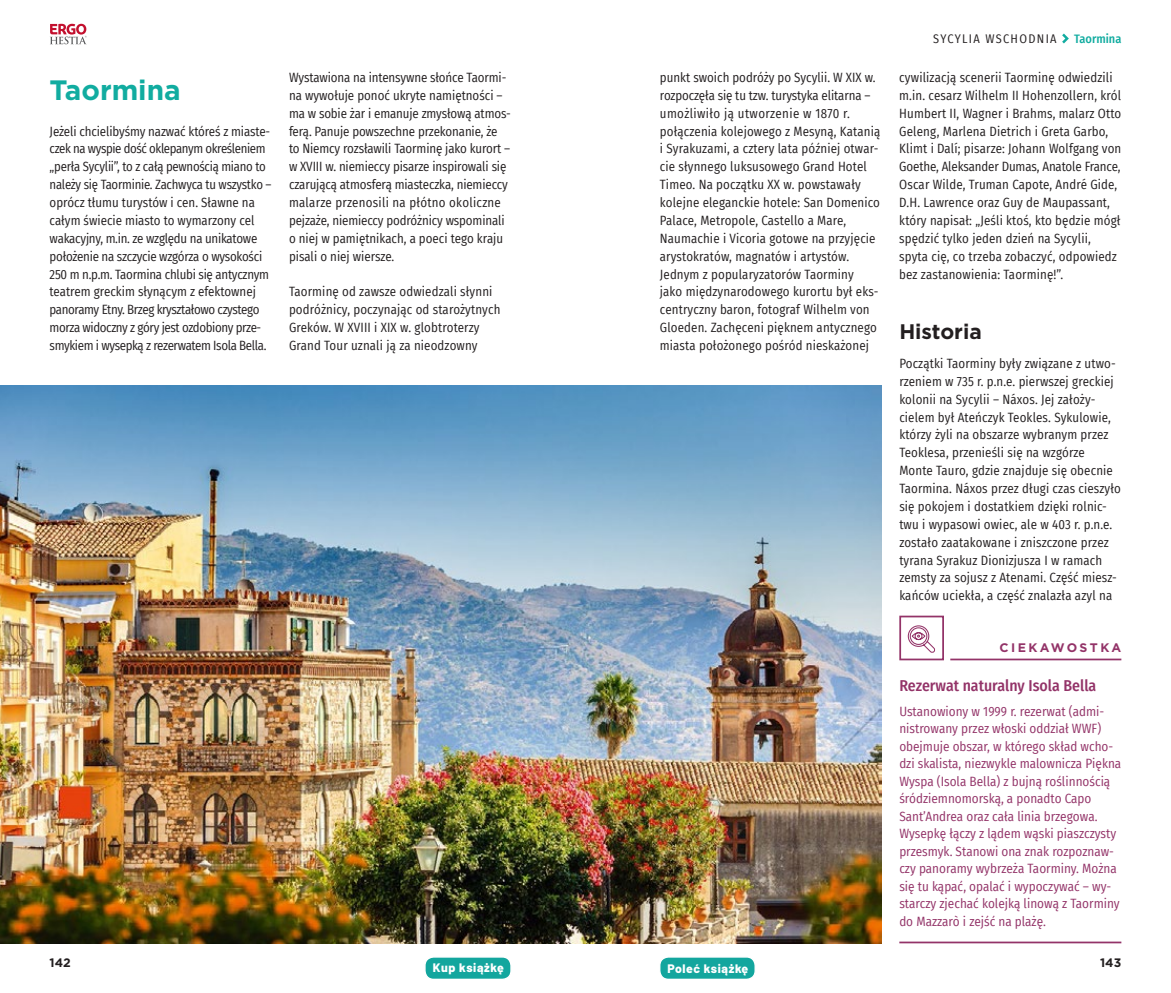
<style>
.page{position:relative;width:1171px;height:993px;background:#fff}
.page>*{position:absolute;margin:0;border:0;box-sizing:border-box;transform-origin:0 0}
.t1{font:700 28px "Gotham";color:#11aca0}
.t2{font:700 21px "Gotham";color:#231f20}
.t3{font:500 15.75px "Fira Sans Condensed";color:#933368}
.t4{font:13.12px/17.8px "Fira Sans Condensed";letter-spacing:.005em;color:#231f20}
.t5{font:13.12px/17.8px "Fira Sans Condensed";letter-spacing:-.02em;color:#231f20}
.t6{font:13.12px/17.5px "Fira Sans Condensed";color:#933368}
.t7{font:700 12.42px "Gotham";letter-spacing:.19em;color:#933368}
.t8{font:800 12.25px "Barlow";letter-spacing:.05em;color:#fff}
.t9{font:12.25px "Fira Sans Condensed";letter-spacing:.11em;color:#231f20}
.t10{font:500 12.25px "Fira Sans Condensed";color:#11aca0}
.t11{font:700 12.25px "Gotham";color:#231f20}
</style>
<div class="page">
<svg style="left:50px;top:24px;width:37px;height:20px"></svg>
<svg style="left:1062px;top:34px;width:7px;height:9px"></svg>
<img style="left:0;top:385px;width:882px;height:558px">
<div style="left:899px;top:615px;width:45px;height:45px;border:2px solid #933368"></div>
<hr style="left:950px;top:658px;width:171px;height:2px;background:#933368">
<svg style="left:907px;top:625px;width:28px;height:28px"></svg>
<hr style="left:899px;top:941px;width:222px;height:2px;background:#933368">
<div style="left:660px;top:956px;width:95px;height:23px;background:#13a69e;border-radius:9px"></div>
<div style="left:659px;top:955px;width:97px;height:24px;border:1px solid #fff;border-radius:9px"></div>
<div style="left:425px;top:956px;width:86px;height:23px;background:#13a69e;border-radius:9px"></div>
<div style="left:424px;top:955px;width:88px;height:24px;border:1px solid #fff;border-radius:9px"></div>
<h1 class="t1" style="left:50px;top:71px;width:133px">Taormina</h1>
<p class="t5" style="left:50px;top:122px;width:223px">Jeżeli chcielibyśmy nazwać któreś z miaste&shy;czek na wyspie dość oklepanym określeniem „perła Sycylii”, to z całą pewnością miano to należy się Taorminie. Zachwyca tu wszystko – oprócz tłumu turystów i cen. Sławne na całym świecie miasto to wymarzony cel wakacyjny, m.in. ze względu na unikatowe położenie na szczycie wzgórza o wysokości 250 m n.p.m. Taormina chlubi się antycznym teatrem greckim słynącym z efektownej panoramy Etny. Brzeg kryształowo czystego morza widoczny z góry jest ozdobiony prze&shy;smykiem i wysepką z rezerwatem Isola Bella.</p>
<p class="t4" style="left:289px;top:68px;width:223px">Wystawiona na intensywne słońce Taormi&shy;na wywołuje ponoć ukryte namiętności – ma w sobie żar i emanuje zmysłową atmos&shy;ferą. Panuje powszechne przekonanie, że to Niemcy rozsławili Taorminę jako kurort – w XVIII w. niemieccy pisarze inspirowali się czarującą atmosferą miasteczka, niemieccy malarze przenosili na płótno okoliczne pejzaże, niemieccy podróżnicy wspominali o niej w pamiętnikach, a poeci tego kraju pisali o niej wiersze.</p>
<p class="t4" style="left:289px;top:282px;width:213px">Taorminę od zawsze odwiedzali słynni podróżnicy, poczynając od starożytnych Greków. W XVIII i XIX w. globtroterzy Grand Tour uznali ją za nieodzowny</p>
<p class="t9" style="left:933px;top:30px;width:125px">SYCYLIA WSCHODNIA</p>
<p class="t10" style="left:1074px;top:29px;width:49px">Taormina</p>
<p class="t4" style="left:660px;top:68px;width:222px">punkt swoich podróży po Sycylii. W XIX w. rozpoczęła się tu tzw. turystyka elitarna – umożliwiło ją utworzenie w 1870 r. połączenia kolejowego z Mesyną, Katanią i Syrakuzami, a cztery lata później otwar&shy;cie słynnego luksusowego Grand Hotel Timeo. Na początku XX w. powstawały kolejne eleganckie hotele: San Domenico Palace, Metropole, Castello a Mare, Naumachie i Vicoria gotowe na przyjęcie arystokratów, magnatów i artystów.<br>Jednym z popularyzatorów Taorminy<br>jako międzynarodowego kurortu był eks&shy;centryczny baron, fotograf Wilhelm von Gloeden. Zachęceni pięknem antycznego miasta położonego pośród nieskażonej</p>
<p class="t4" style="left:899px;top:68px;width:223px">cywilizacją scenerii Taorminę odwiedzili m.in. cesarz Wilhelm II Hohenzollern, król Humbert II, Wagner i Brahms, malarz Otto Geleng, Marlena Dietrich i Greta Garbo, Klimt i Dalí; pisarze: Johann Wolfgang von Goethe, Aleksander Dumas, Anatole France, Oscar Wilde, Truman Capote, André Gide, D.H. Lawrence oraz Guy de Maupassant, który napisał: „Jeśli ktoś, kto będzie mógł spędzić tylko jeden dzień na Sycylii, spyta cię, co trzeba zobaczyć, odpowiedz bez zastanowienia: Taorminę!”.</p>
<h2 class="t2" style="left:899px;top:318px;width:84px">Historia</h2>
<p class="t4" style="left:899px;top:354px;width:223px">Początki Taorminy były związane z utwo&shy;rzeniem w 735 r. p.n.e. pierwszej greckiej kolonii na Sycylii – Náxos. Jej założy&shy;cielem był Ateńczyk Teokles. Sykulowie, którzy żyli na obszarze wybranym przez Teoklesa, przenieśli się na wzgórze Monte Tauro, gdzie znajduje się obecnie Taormina. Náxos przez długi czas cieszyło się pokojem i dostatkiem dzięki rolnic&shy;twu i wypasowi owiec, ale w 403 r. p.n.e. zostało zaatakowane i zniszczone przez tyrana Syrakuz Dionizjusza I w ramach zemsty za sojusz z Atenami. Część miesz&shy;kańców uciekła, a część znalazła azyl na</p>
<p class="t7" style="left:999px;top:638px;width:123px">CIEKAWOSTKA</p>
<p class="t3" style="left:899px;top:672px;width:198px">Rezerwat naturalny Isola Bella</p>
<p class="t6" style="left:899px;top:702px;width:223px">Ustanowiony w 1999 r. rezerwat (admi&shy;nistrowany przez włoski oddział WWF) obejmuje obszar, w którego skład wcho&shy;dzi skalista, niezwykle malownicza Piękna Wyspa (Isola Bella) z bujną roślinnością śródziemnomorską, a ponadto Capo Sant’Andrea oraz cała linia brzegowa.<br>Wysepkę łączy z lądem wąski piaszczysty przesmyk. Stanowi ona znak rozpoznaw&shy;czy panoramy wybrzeża Taorminy. Można się tu kąpać, opalać i wypoczywać – wy&shy;starczy zjechać kolejką linową z Taorminy do Mazzarò i zejść na plażę.</p>
<p class="t11" style="left:50px;top:954px;width:23px">142</p>
<p class="t11" style="left:1100px;top:954px;width:23px">143</p>
<p class="t8" style="left:433px;top:958px;width:72px">Kup książkę</p>
<p class="t8" style="left:667px;top:958px;width:82px">Poleć książkę</p>
</div>
